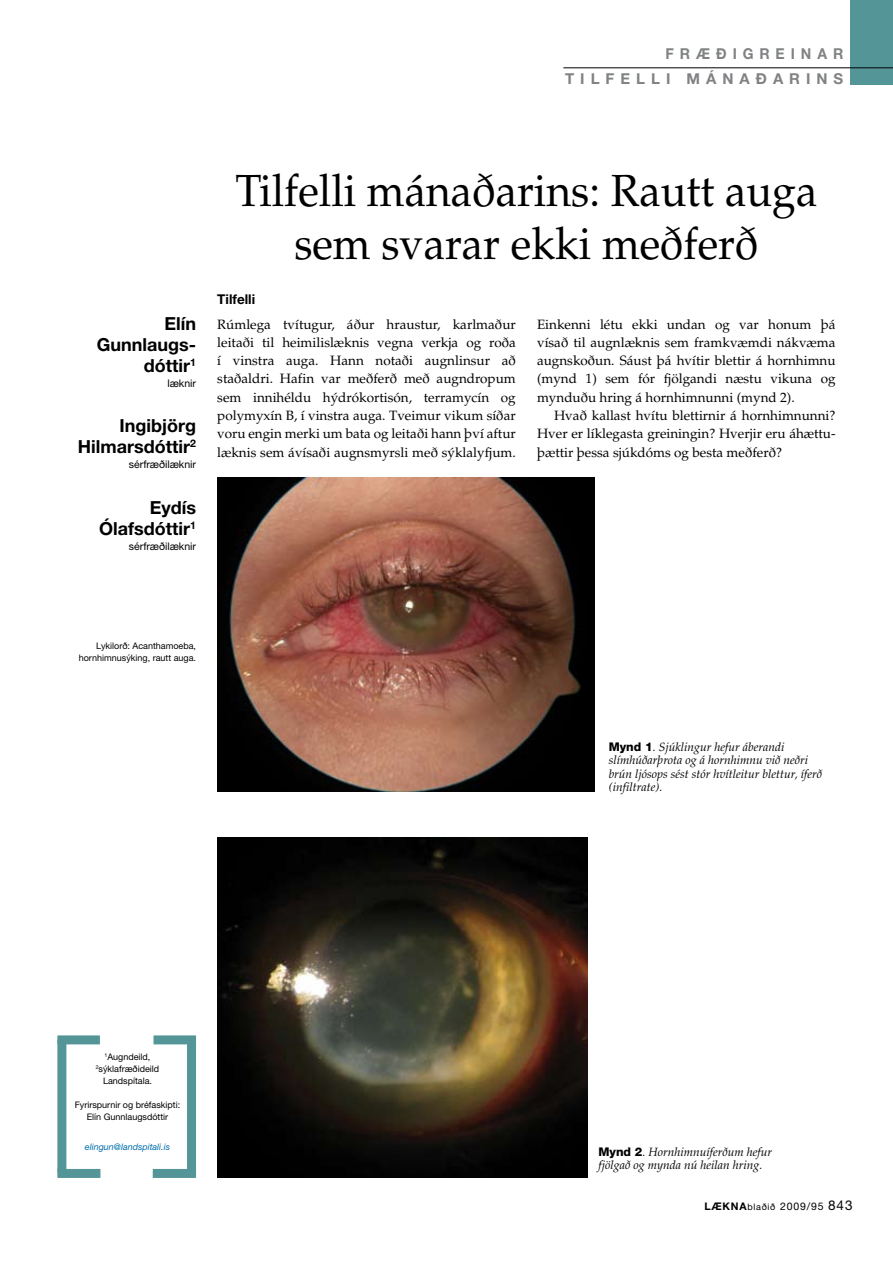
<style>
.page{position:relative;width:893px;height:1263px;background:#fff}
.page>*{position:absolute;margin:0;border:0;box-sizing:border-box;transform-origin:0 0}
.t1{font:45px/52.5px "Palatino";color:#000;text-align:center;scale:.95 1}
.t2{font:700 18px/21px "Helvetica Neue";color:#000;text-align:right}
.t3{font:700 15px/25.5px "Helvetica Neue";letter-spacing:.4em;color:#808284;text-align:right;scale:.95 1}
.t4{font:13.5px/18.3px "Palatino";color:#000;text-align:justify}
.t5{font:700 13.5px "Helvetica Neue";color:#000}
.t6{font:italic 12px/13.5px "Palatino";color:#000}
.t7{font:10.5px "Helvetica Neue";color:#000}
.t8{font:9px/12px "Helvetica Neue";color:#000;text-align:center}
.t9{font:italic 9px "Helvetica Neue";color:#006dab}
.s1{font-family:"Helvetica Neue";font-weight:800;font-style:normal}
.s2{font-weight:700}
.s3{font-size:9px}
.s4{font-size:13.5px}
</style>
<div class="page">
<div style="left:850px;top:0;width:43px;height:85px;background:#549698"></div>
<hr style="left:563px;top:67px;width:330px;height:1px;background:#000">
<img style="left:217px;top:478px;width:378px;height:314px">
<img style="left:217px;top:838px;width:370px;height:340px">
<div style="left:57px;top:1035px;width:43px;height:9px;background:#549698"></div>
<div style="left:153px;top:1035px;width:43px;height:9px;background:#549698"></div>
<div style="left:187px;top:1038px;width:9px;height:137px;background:#549698"></div>
<div style="left:57px;top:1040px;width:9px;height:132px;background:#549698"></div>
<div style="left:57px;top:1169px;width:43px;height:9px;background:#549698"></div>
<div style="left:153px;top:1169px;width:43px;height:9px;background:#549698"></div>
<p class="t3" style="left:565px;top:40px;width:294px">FRÆÐIGREINAR<br>TILFELLI MÁNAÐARINS</p>
<h2 class="t2" style="left:97px;top:313px;width:101px">Elín<br>Gunnlaugs&shy;dóttir<sup>1</sup></h2>
<p class="t7" style="left:167px;top:377px;width:30px">læknir</p>
<h2 class="t2" style="left:78px;top:415px;width:120px">Ingibjörg<br>Hilmarsdóttir<sup>2</sup></h2>
<p class="t7" style="left:129px;top:458px;width:69px">sérfræðilæknir</p>
<h2 class="t2" style="left:99px;top:497px;width:98px">Eydís<br>Ólafsdóttir<sup>1</sup></h2>
<p class="t7" style="left:129px;top:540px;width:69px">sérfræðilæknir</p>
<h1 class="t1" style="left:235px;top:165px;width:614px">Tilfelli mánaðarins: Rautt auga sem svarar ekki meðferð</h1>
<p class="t5" style="left:217px;top:290px;width:39px">Tilfelli</p>
<p class="t4" style="left:217px;top:315px;width:300px">Rúmlega tvítugur, áður hraustur, karlmaður leitaði til heimilislæknis vegna verkja og roða í vinstra auga. Hann notaði augnlinsur að staðaldri. Hafin var meðferð með augndropum sem innihéldu hýdrókortisón, terramycín og polymyxín B, í vinstra auga. Tveimur vikum síðar voru engin merki um bata og leitaði hann því aftur læknis sem ávísaði augnsmyrsli með sýklalyfjum.</p>
<p class="t4" style="left:537px;top:315px;width:300px">Einkenni létu ekki undan og var honum þá vísað til augnlæknis sem framkvæmdi nákvæma augnskoðun. Sáust þá hvítir blettir á hornhimnu (mynd 1) sem fór fjölgandi næstu vikuna og mynduðu hring á hornhimnunni (mynd 2).</p>
<p class="t4" style="left:537px;top:407px;width:300px;text-indent:17px">Hvað kallast hvítu blettirnir á hornhimnunni?<br>Hver er líklegasta greiningin? Hverjir eru áhættu&shy;þættir þessa sjúkdóms og besta meðferð?</p>
<p class="t8" style="left:79px;top:640px;width:119px;text-align:right">Lykilorð: Acanthamoeba, hornhimnusýking, rautt auga.</p>
<p class="t6" style="left:609px;top:740px;width:215px"><span class="s1">Mynd 1</span>. Sjúklingur hefur áberandi slímhúðarþrota og á hornhimnu við neðri brún ljósops sést stór hvítleitur blettur, íferð (infiltrate).</p>
<p class="t8" style="left:96px;top:1051px;width:65px"><sup>1</sup>Augndeild,<br><sup>2</sup>sýklafræðideild<br>Landspítala.</p>
<p class="t8" style="left:75px;top:1099px;width:107px">Fyrirspurnir og bréfaskipti:<br>Elín Gunnlaugsdóttir</p>
<p class="t9" style="left:85px;top:1141px;width:87px">elingun@landspitali.is</p>
<p class="t6" style="left:598px;top:1145px;width:175px"><span class="s1">Mynd 2</span>. Hornhimnuíferðum hefur fjölgað og mynda nú heilan hring.</p>
<p class="t7" style="left:704px;top:1200px;width:150px"><span class="s2">LÆKNA</span><span class="s3">blaðið</span> 2009/95 <span class="s4">843</span></p>
</div>
